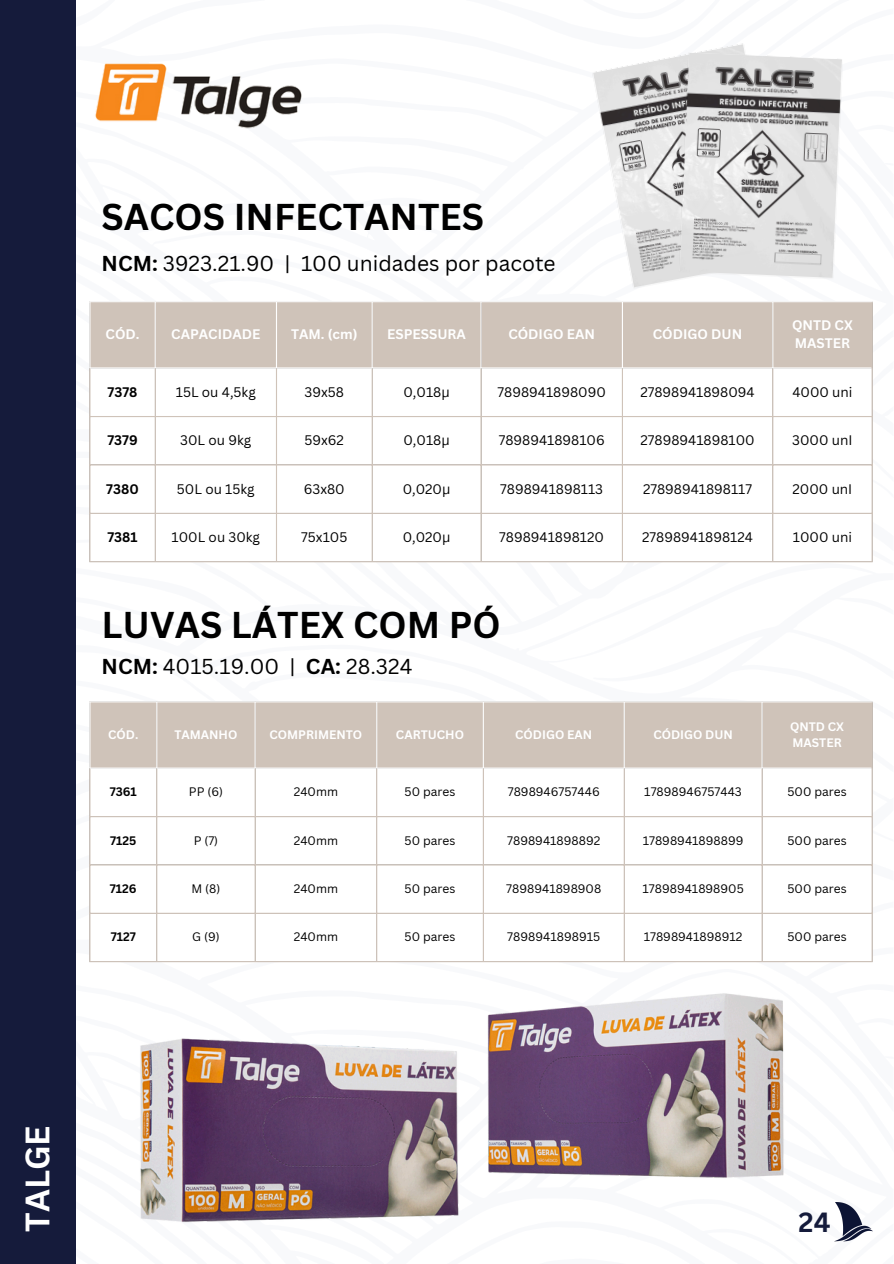
<style>
.page{position:relative;width:894px;height:1264px;background:#fff}
.page>*{position:absolute;margin:0;border:0;box-sizing:border-box;transform-origin:0 0}
.t1{font:700 36.3px "Canva Sans";color:#000}
.t2{font:700 33px "Canva Sans";color:#fff}
.t3{font:700 27px "Canva Sans";color:#151b3b}
.t4{font:21px "Canva Sans";color:#000}
.t5{font:13.5px "Canva Sans";color:#000}
.t6{font:700 13.5px/18px "Canva Sans";color:#fff}
.t7{font:700 13.5px "Canva Sans";color:#000}
.t8{font:12px "Canva Sans";color:#000}
.t9{font:700 12px/16px "Canva Sans";color:#fff}
.t10{font:700 12px "Canva Sans";color:#000}
.s1{font-weight:700}
</style>
<div class="page">
<svg style="left:75px;top:369px;width:1px;height:60px"></svg>
<svg style="left:75px;top:0;width:1px;height:35px"></svg>
<svg style="left:75px;top:893px;width:1px;height:35px"></svg>
<div style="left:0;top:0;width:75px;height:1263px;background:#151b3b"></div>
<div style="left:90px;top:302px;width:781px;height:65px;background:#cfc3b9"></div>
<svg style="left:90px;top:368px;width:781px;height:193px"></svg>
<hr style="left:155px;top:302px;width:1px;height:65px;background:#fff">
<hr style="left:276px;top:302px;width:1px;height:65px;background:#fff">
<hr style="left:371px;top:302px;width:1px;height:65px;background:#fff">
<hr style="left:480px;top:302px;width:1px;height:65px;background:#fff">
<hr style="left:621px;top:302px;width:1px;height:65px;background:#fff">
<hr style="left:772px;top:302px;width:1px;height:65px;background:#fff">
<hr style="left:89px;top:368px;width:1px;height:193px;background:#cfc3b9">
<hr style="left:155px;top:368px;width:1px;height:193px;background:#cfc3b9">
<hr style="left:276px;top:368px;width:1px;height:193px;background:#cfc3b9">
<hr style="left:371px;top:368px;width:1px;height:193px;background:#cfc3b9">
<hr style="left:480px;top:368px;width:1px;height:193px;background:#cfc3b9">
<hr style="left:621px;top:368px;width:1px;height:193px;background:#cfc3b9">
<hr style="left:772px;top:368px;width:1px;height:193px;background:#cfc3b9">
<hr style="left:871px;top:302px;width:1px;height:259px;background:#cfc3b9">
<hr style="left:89px;top:416px;width:783px;height:1px;background:#cfc3b9">
<hr style="left:89px;top:464px;width:783px;height:1px;background:#cfc3b9">
<hr style="left:89px;top:513px;width:783px;height:1px;background:#cfc3b9">
<hr style="left:89px;top:561px;width:783px;height:1px;background:#cfc3b9">
<img style="left:95px;top:63px;width:207px;height:66px">
<img style="left:592px;top:43px;width:153px;height:246px">
<img style="left:677px;top:52px;width:166px;height:227px">
<div style="left:90px;top:702px;width:781px;height:65px;background:#cfc3b9"></div>
<svg style="left:90px;top:768px;width:781px;height:193px"></svg>
<hr style="left:156px;top:702px;width:1px;height:65px;background:#fff">
<hr style="left:254px;top:702px;width:2px;height:65px;background:#fff">
<hr style="left:376px;top:702px;width:1px;height:65px;background:#fff">
<hr style="left:482px;top:702px;width:2px;height:65px;background:#fff">
<hr style="left:623px;top:702px;width:1px;height:65px;background:#fff">
<hr style="left:761px;top:702px;width:1px;height:65px;background:#fff">
<hr style="left:89px;top:768px;width:1px;height:193px;background:#cfc3b9">
<hr style="left:156px;top:768px;width:1px;height:193px;background:#cfc3b9">
<hr style="left:254px;top:768px;width:2px;height:193px;background:#cfc3b9">
<hr style="left:376px;top:768px;width:1px;height:193px;background:#cfc3b9">
<hr style="left:482px;top:768px;width:2px;height:193px;background:#cfc3b9">
<hr style="left:623px;top:768px;width:1px;height:193px;background:#cfc3b9">
<hr style="left:761px;top:768px;width:1px;height:193px;background:#cfc3b9">
<hr style="left:871px;top:702px;width:1px;height:259px;background:#cfc3b9">
<hr style="left:89px;top:816px;width:783px;height:1px;background:#cfc3b9">
<hr style="left:89px;top:864px;width:783px;height:1px;background:#cfc3b9">
<hr style="left:89px;top:912px;width:783px;height:1px;background:#cfc3b9">
<hr style="left:89px;top:961px;width:783px;height:1px;background:#cfc3b9">
<img style="left:487px;top:993px;width:297px;height:185px">
<img style="left:140px;top:1038px;width:319px;height:185px">
<img style="left:835px;top:1202px;width:38px;height:39px">
<p class="t1" style="left:102px;top:191px;width:384px">SACOS INFECTANTES</p>
<p class="t4" style="left:102px;top:249px;width:455px"><span class="s1">NCM:</span> 3923.21.90 | 100 unidades por pacote</p>
<h1 class="t6" style="left:105px;top:325px;width:35px">CÓD.</h1>
<p class="t6" style="left:171px;top:325px;width:91px">CAPACIDADE</p>
<p class="t6" style="left:291px;top:325px;width:68px">TAM. (cm)</p>
<p class="t6" style="left:387px;top:325px;width:80px">ESPESSURA</p>
<p class="t6" style="left:508px;top:325px;width:88px">CÓDIGO EAN</p>
<h1 class="t6" style="left:652px;top:325px;width:91px">CÓDIGO DUN</h1>
<p class="t6" style="left:791px;top:316px;width:62px">QNTD CX<br>MASTER</p>
<p class="t7" style="left:108px;top:382px;width:31px">7378</p>
<p class="t5" style="left:176px;top:382px;width:81px">15L ou 4,5kg</p>
<p class="t5" style="left:304px;top:382px;width:41px">39x58</p>
<p class="t5" style="left:403px;top:382px;width:48px">0,018µ</p>
<p class="t5" style="left:497px;top:382px;width:110px">7898941898090</p>
<p class="t5" style="left:640px;top:382px;width:116px">27898941898094</p>
<p class="t5" style="left:792px;top:382px;width:62px">4000 uni</p>
<p class="t7" style="left:107px;top:431px;width:32px">7379</p>
<p class="t5" style="left:180px;top:431px;width:72px">30L ou 9kg</p>
<p class="t5" style="left:304px;top:431px;width:41px">59x62</p>
<p class="t5" style="left:403px;top:431px;width:48px">0,018µ</p>
<p class="t5" style="left:498px;top:431px;width:107px">7898941898106</p>
<p class="t5" style="left:640px;top:431px;width:116px">27898941898100</p>
<p class="t5" style="left:792px;top:431px;width:62px">3000 unI</p>
<p class="t7" style="left:106px;top:479px;width:34px">7380</p>
<p class="t5" style="left:177px;top:479px;width:79px">50L ou 15kg</p>
<p class="t5" style="left:304px;top:479px;width:42px">63x80</p>
<p class="t5" style="left:402px;top:479px;width:49px">0,020µ</p>
<p class="t5" style="left:500px;top:479px;width:104px">7898941898113</p>
<p class="t5" style="left:642px;top:479px;width:111px">27898941898117</p>
<p class="t5" style="left:792px;top:479px;width:61px">2000 unI</p>
<p class="t7" style="left:107px;top:527px;width:32px">7381</p>
<p class="t5" style="left:171px;top:527px;width:90px">100L ou 30kg</p>
<p class="t5" style="left:301px;top:527px;width:48px">75x105</p>
<p class="t5" style="left:402px;top:527px;width:49px">0,020µ</p>
<p class="t5" style="left:499px;top:527px;width:106px">7898941898120</p>
<p class="t5" style="left:642px;top:527px;width:112px">27898941898124</p>
<p class="t5" style="left:792px;top:527px;width:61px">1000 uni</p>
<p class="t1" style="left:102px;top:599px;width:400px">LUVAS LÁTEX COM PÓ</p>
<p class="t4" style="left:102px;top:652px;width:312px"><span class="s1">NCM:</span> 4015.19.00 | <span class="s1">CA:</span> 28.324</p>
<p class="t9" style="left:108px;top:726px;width:32px">CÓD.</p>
<p class="t9" style="left:174px;top:726px;width:64px">TAMANHO</p>
<p class="t9" style="left:269px;top:726px;width:94px">COMPRIMENTO</p>
<p class="t9" style="left:396px;top:726px;width:70px">CARTUCHO</p>
<h1 class="t9" style="left:515px;top:726px;width:78px">CÓDIGO EAN</h1>
<h2 class="t9" style="left:653px;top:726px;width:81px">CÓDIGO DUN</h2>
<p class="t9" style="left:789px;top:718px;width:55px">QNTD CX<br>MASTER</p>
<p class="t10" style="left:110px;top:783px;width:29px">7361</p>
<p class="t8" style="left:189px;top:783px;width:36px">PP (6)</p>
<p class="t8" style="left:294px;top:783px;width:46px">240mm</p>
<p class="t8" style="left:404px;top:783px;width:52px">50 pares</p>
<p class="t8" style="left:507px;top:783px;width:93px">7898946757446</p>
<p class="t8" style="left:644px;top:783px;width:99px">17898946757443</p>
<p class="t8" style="left:787px;top:783px;width:61px">500 pares</p>
<p class="t10" style="left:110px;top:831px;width:28px">7125</p>
<p class="t8" style="left:194px;top:831px;width:26px">P (7)</p>
<p class="t8" style="left:294px;top:831px;width:46px">240mm</p>
<p class="t8" style="left:404px;top:831px;width:52px">50 pares</p>
<p class="t8" style="left:507px;top:831px;width:95px">7898941898892</p>
<p class="t8" style="left:642px;top:831px;width:102px">17898941898899</p>
<p class="t8" style="left:787px;top:831px;width:61px">500 pares</p>
<p class="t10" style="left:110px;top:880px;width:28px">7126</p>
<p class="t8" style="left:191px;top:880px;width:30px">M (8)</p>
<p class="t8" style="left:294px;top:880px;width:46px">240mm</p>
<p class="t8" style="left:404px;top:880px;width:52px">50 pares</p>
<p class="t8" style="left:506px;top:880px;width:97px">7898941898908</p>
<p class="t8" style="left:642px;top:880px;width:103px">17898941898905</p>
<p class="t8" style="left:787px;top:880px;width:61px">500 pares</p>
<p class="t10" style="left:111px;top:928px;width:27px">7127</p>
<p class="t8" style="left:192px;top:928px;width:29px">G (9)</p>
<p class="t8" style="left:294px;top:928px;width:46px">240mm</p>
<p class="t8" style="left:404px;top:928px;width:52px">50 pares</p>
<p class="t8" style="left:507px;top:928px;width:94px">7898941898915</p>
<p class="t8" style="left:643px;top:928px;width:100px">17898941898912</p>
<p class="t8" style="left:787px;top:928px;width:61px">500 pares</p>
<p class="t2" style="left:14px;top:1231px;width:108px;rotate:-90deg">TALGE</p>
<p class="t3" style="left:798px;top:1203px;width:33px">24</p>
</div>
